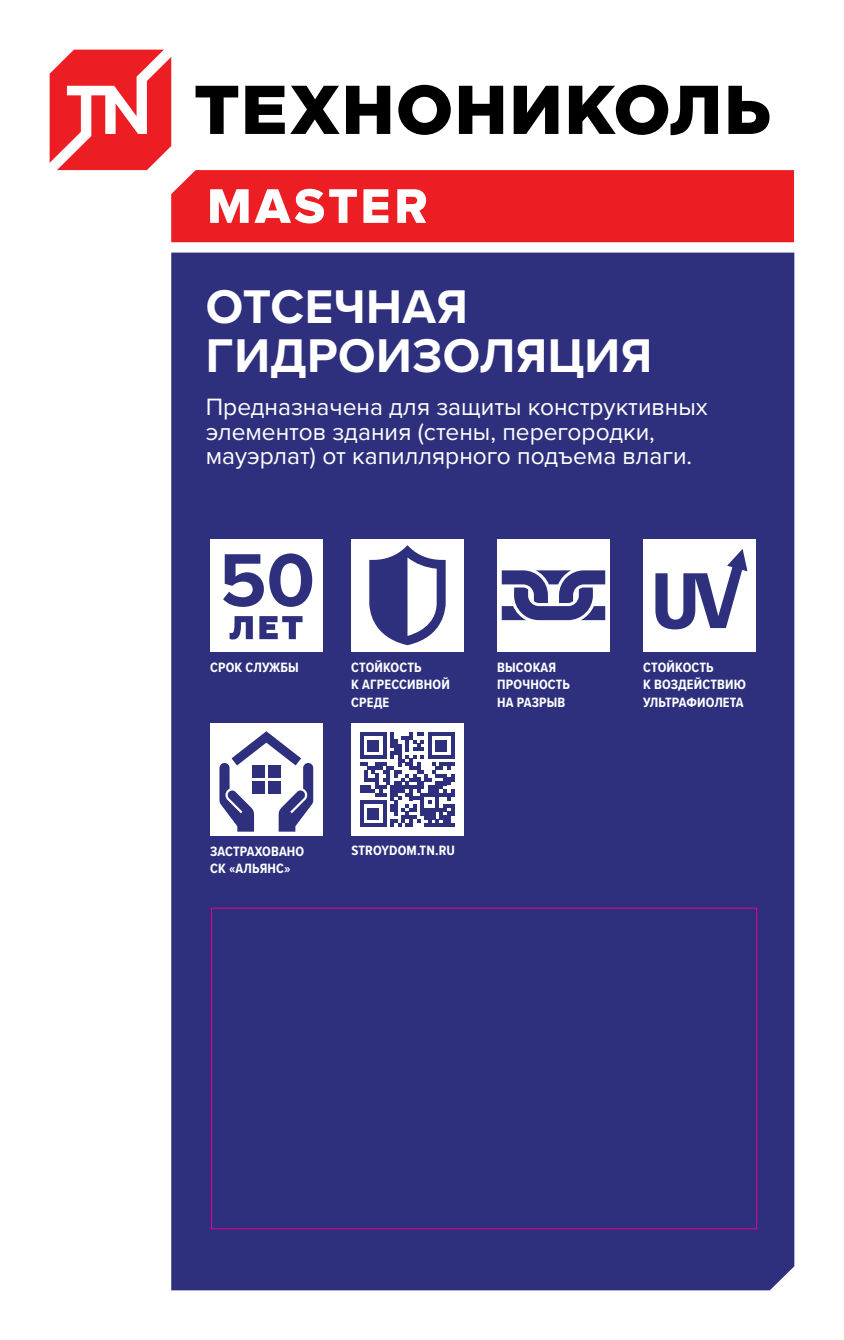
<style>
.page{position:relative;width:844px;height:1340px;background:#fff}
.page>*{position:absolute;margin:0;border:0;box-sizing:border-box;transform-origin:0 0}
.t1{font:700 77.35px "Proxima Nova";color:#2e307e}
.t2{font:700 49px/49px "Proxima Nova";letter-spacing:.01em;color:#fff}
.t3{font:24.5px/24.5px "Proxima Nova";color:#fff}
.t4{font:700 14px/17.5px "Proxima Nova Cond";letter-spacing:.01em;color:#fff}
</style>
<div class="page">
<div style="left:171px;top:252px;width:623px;height:1038px;background:#2e307e"></div>
<div style="left:643px;top:539px;width:112px;height:112px;background:#fff"></div>
<svg style="left:655px;top:549px;width:92px;height:80px"></svg>
<svg style="left:50px;top:50px;width:743px;height:192px"></svg>
<div style="left:210px;top:539px;width:112px;height:112px;background:#fff"></div>
<svg style="left:229px;top:616px;width:24px;height:23px"></svg>
<svg style="left:259px;top:616px;width:43px;height:23px"></svg>
<div style="left:210px;top:723px;width:112px;height:113px;background:#fff"></div>
<svg style="left:219px;top:731px;width:94px;height:100px"></svg>
<div style="left:497px;top:539px;width:112px;height:112px;background:#fff"></div>
<svg style="left:501px;top:570px;width:104px;height:50px"></svg>
<div style="left:351px;top:539px;width:112px;height:112px;background:#fff"></div>
<svg style="left:369px;top:545px;width:76px;height:100px"></svg>
<div style="left:351px;top:723px;width:112px;height:112px;background:#fff"></div>
<svg style="left:360px;top:732px;width:94px;height:94px"></svg>
<h2 class="t2" style="left:206px;top:284px;width:448px">ОТСЕЧНАЯ<br>ГИДРОИЗОЛЯЦИЯ</h2>
<h3 class="t3" style="left:206px;top:395px;width:503px">Предназначена для защиты конструктивных элементов здания (стены, перегородки, мауэрлат) от капиллярного подъема влаги.</h3>
<h1 class="t1" style="left:219px;top:534px;width:97px">50</h1>
<p class="t4" style="left:210px;top:659px;width:90px">СРОК СЛУЖБЫ</p>
<p class="t4" style="left:351px;top:659px;width:100px">СТОЙКОСТЬ<br>К АГРЕССИВНОЙ<br>СРЕДЕ</p>
<p class="t4" style="left:497px;top:659px;width:74px">ВЫСОКАЯ<br>ПРОЧНОСТЬ<br>НА РАЗРЫВ</p>
<p class="t4" style="left:210px;top:842px;width:96px">ЗАСТРАХОВАНО<br>СК «АЛЬЯНС»</p>
<p class="t4" style="left:351px;top:842px;width:105px">STROYDOM.TN.RU</p>
<p class="t4" style="left:643px;top:659px;width:104px">СТОЙКОСТЬ<br>К ВОЗДЕЙСТВИЮ<br>УЛЬТРАФИОЛЕТА</p>
</div>
